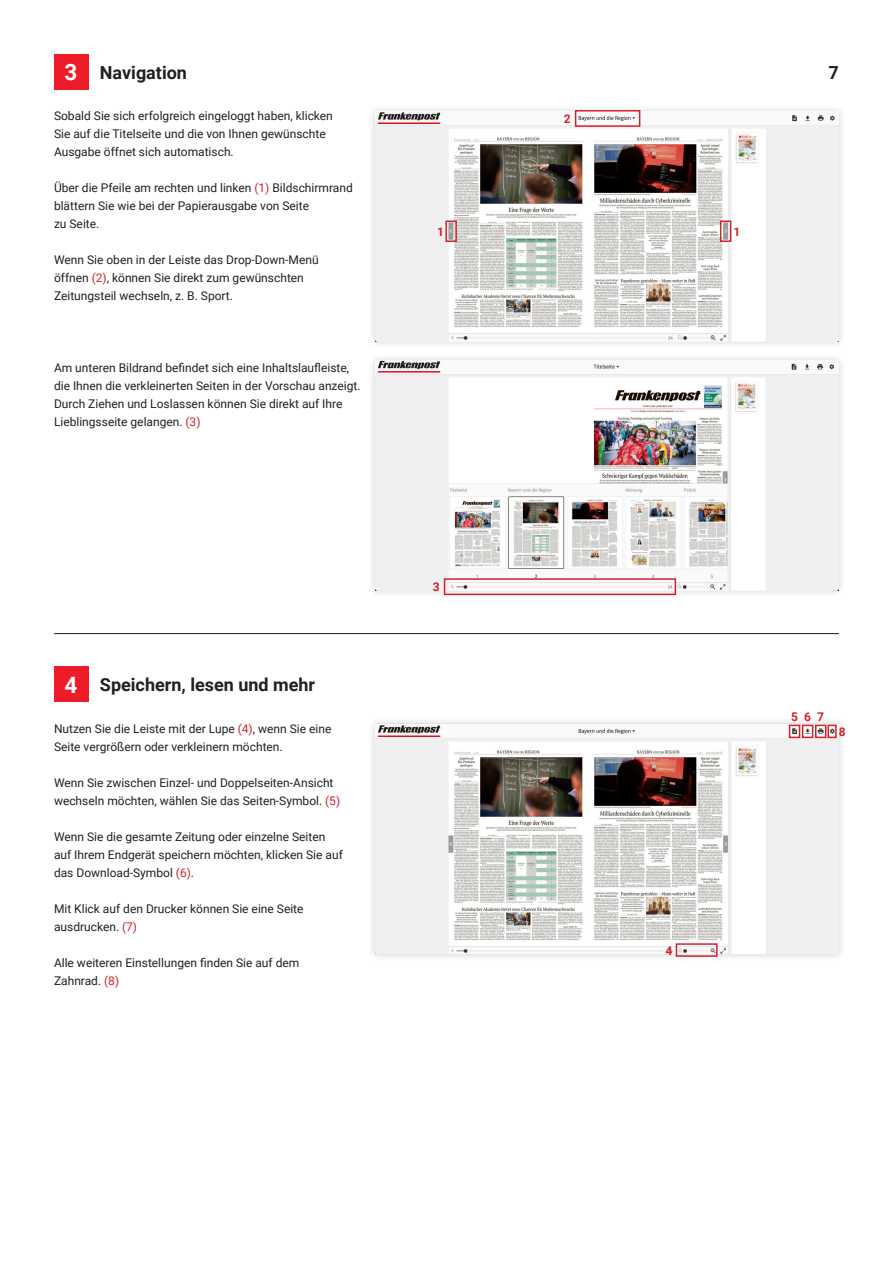
<style>
.page{position:relative;width:893px;height:1263px;background:#fff}
.page>*{position:absolute;margin:0;border:0;box-sizing:border-box;transform-origin:0 0}
.t1{font:700 22.5px "Roboto";color:#fff}
.t2{font:700 18px "Roboto";color:#231f20}
.t3{font:12px "Roboto";color:#231f20}
.t4{font:700 12px "Roboto";color:#d1232a}
.s1{color:#d1232a}
</style>
<div class="page">
<hr style="left:54px;top:633px;width:785px;height:1px;background:#231f20">
<div style="left:54px;top:54px;width:34px;height:36px;background:#ee1c28"></div>
<div style="left:54px;top:666px;width:34px;height:36px;background:#ee1c28"></div>
<div style="left:367px;top:104px;width:479px;height:245px;background:#f8f7f8"></div>
<img style="left:375px;top:111px;width:464px;height:230px">
<div style="left:367px;top:353px;width:479px;height:245px;background:#f6f6f6"></div>
<img style="left:375px;top:360px;width:464px;height:231px">
<div style="left:367px;top:716px;width:479px;height:246px;background:#231f20;opacity:.2"></div>
<img style="left:375px;top:724px;width:464px;height:230px">
<div style="left:445px;top:220px;width:12px;height:22px;border:2px solid #d1232a"></div>
<div style="left:720px;top:220px;width:11px;height:22px;border:2px solid #d1232a"></div>
<div style="left:575px;top:110px;width:65px;height:17px;border:2px solid #d1232a"></div>
<div style="left:444px;top:578px;width:232px;height:17px;border:2px solid #d1232a"></div>
<div style="left:802px;top:725px;width:11px;height:13px;border:2px solid #d1232a"></div>
<div style="left:815px;top:725px;width:11px;height:13px;border:2px solid #d1232a"></div>
<div style="left:827px;top:725px;width:10px;height:13px;border:2px solid #d1232a"></div>
<div style="left:789px;top:725px;width:11px;height:13px;border:2px solid #d1232a"></div>
<div style="left:676px;top:943px;width:42px;height:14px;border:2px solid #d1232a"></div>
<p class="t1" style="left:65px;top:57px;width:14px">3</p>
<p class="t2" style="left:100px;top:60px;width:89px">Navigation</p>
<p class="t3" style="left:54px;top:108px;width:280px">Sobald Sie sich erfolgreich eingeloggt haben, klicken</p>
<p class="t3" style="left:54px;top:126px;width:273px">Sie auf die Titelseite und die von Ihnen gewünschte</p>
<p class="t3" style="left:54px;top:144px;width:181px">Ausgabe öffnet sich automatisch.</p>
<p class="t3" style="left:54px;top:180px;width:300px">Über die Pfeile am rechten und linken <span class="s1">(1)</span> Bildschirmrand</p>
<p class="t3" style="left:54px;top:198px;width:257px">blättern Sie wie bei der Papierausgabe von Seite</p>
<p class="t3" style="left:54px;top:216px;width:47px">zu Seite.</p>
<p class="t3" style="left:54px;top:252px;width:266px">Wenn Sie oben in der Leiste das Drop-Down-Menü</p>
<p class="t3" style="left:54px;top:270px;width:251px">öffnen <span class="s1">(2)</span>, können Sie direkt zum gewünschten</p>
<p class="t3" style="left:54px;top:288px;width:180px">Zeitungsteil wechseln, z. B. Sport.</p>
<p class="t3" style="left:54px;top:360px;width:297px">Am unteren Bildrand befindet sich eine Inhaltslaufleiste,</p>
<p class="t3" style="left:54px;top:378px;width:308px">die Ihnen die verkleinerten Seiten in der Vorschau anzeigt.</p>
<p class="t3" style="left:54px;top:396px;width:290px">Durch Ziehen und Loslassen können Sie direkt auf Ihre</p>
<p class="t3" style="left:54px;top:414px;width:148px">Lieblingsseite gelangen. <span class="s1">(3)</span></p>
<p class="t1" style="left:65px;top:669px;width:14px">4</p>
<p class="t2" style="left:100px;top:672px;width:217px">Speichern, lesen und mehr</p>
<p class="t3" style="left:54px;top:720px;width:279px">Nutzen Sie die Leiste mit der Lupe <span class="s1">(4)</span>, wenn Sie eine</p>
<p class="t3" style="left:54px;top:738px;width:230px">Seite vergrößern oder verkleinern möchten.</p>
<p class="t3" style="left:54px;top:774px;width:281px">Wenn Sie zwischen Einzel- und Doppelseiten-Ansicht</p>
<p class="t3" style="left:54px;top:792px;width:288px">wechseln möchten, wählen Sie das Seiten-Symbol. <span class="s1">(5)</span></p>
<p class="t3" style="left:54px;top:828px;width:273px">Wenn Sie die gesamte Zeitung oder einzelne Seiten</p>
<p class="t3" style="left:54px;top:846px;width:290px">auf Ihrem Endgerät speichern möchten, klicken Sie auf</p>
<p class="t3" style="left:54px;top:864px;width:142px">das Download-Symbol <span class="s1">(6)</span>.</p>
<p class="t3" style="left:54px;top:900px;width:251px">Mit Klick auf den Drucker können Sie eine Seite</p>
<p class="t3" style="left:54px;top:918px;width:85px">ausdrucken. <span class="s1">(7)</span></p>
<p class="t3" style="left:54px;top:954px;width:247px">Alle weiteren Einstellungen finden Sie auf dem</p>
<p class="t3" style="left:54px;top:972px;width:67px">Zahnrad. <span class="s1">(8)</span></p>
<p class="t4" style="left:564px;top:110px;width:8px">2</p>
<p class="t4" style="left:437px;top:223px;width:8px">1</p>
<p class="t4" style="left:733px;top:223px;width:8px">1</p>
<p class="t2" style="left:829px;top:60px;width:12px">7</p>
<p class="t4" style="left:433px;top:578px;width:8px">3</p>
<p class="t4" style="left:665px;top:942px;width:8px">4</p>
<p class="t4" style="left:804px;top:709px;width:8px">6</p>
<p class="t4" style="left:817px;top:709px;width:8px">7</p>
<p class="t4" style="left:791px;top:709px;width:8px">5</p>
<p class="t4" style="left:839px;top:723px;width:8px">8</p>
</div>
